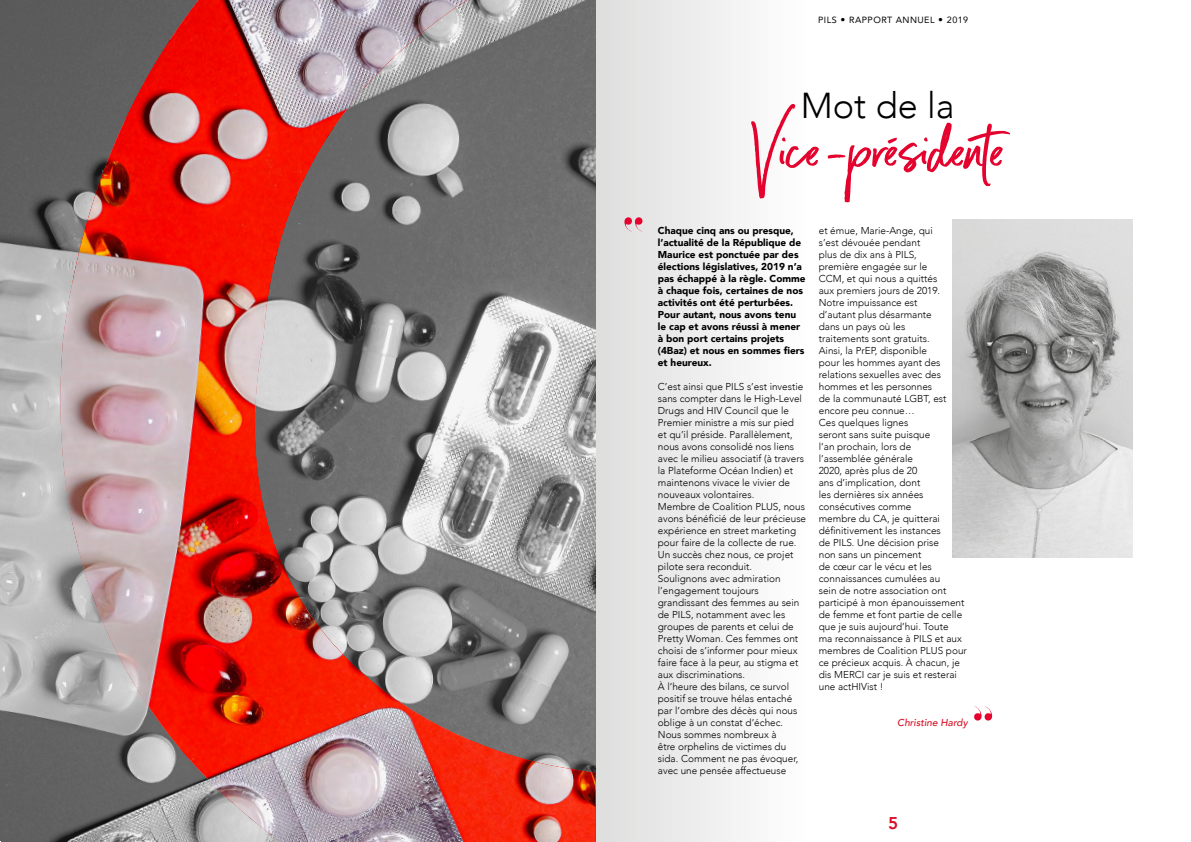
<style>
.page{position:relative;width:1191px;height:842px;background:#fff}
.page>*{position:absolute;margin:0;border:0;box-sizing:border-box;transform-origin:0 0}
.t1{font:100px "Backlash Script Script";color:#e4032e}
.t2{font:300 36px "Avenir";color:#000}
.t3{font:800 17px "Avenir";color:#d80f25}
.t4{font:300 10px/12px "Avenir";color:#000}
.t5{font:900 10px/12px "Avenir";color:#000}
.t6{font:italic 500 10px "Avenir";color:#d80f25}
.t7{font:9px "Avenir";letter-spacing:.05em;color:#000}
.s1{font-family:"Futura";font-weight:300}
</style>
<div class="page">
<svg style="left:595px;top:0;width:145px;height:842px"></svg>
<img style="left:953px;top:220px;width:179px;height:337px">
<img style="left:0;top:0;width:24px;height:842px">
<svg style="left:24px;top:0;width:18px;height:842px;background:#939393"></svg>
<img style="left:42px;top:0;width:553px;height:842px">
<svg style="left:624px;top:217px;width:18px;height:14px"></svg>
<p class="t7" style="left:818px;top:13px;width:152px">PILS <span class="s1">•</span> RAPPORT ANNUEL <span class="s1">•</span> 2019</p>
<h2 class="t2" style="left:801px;top:84px;width:155px">Mot de la</h2>
<h1 class="t1" style="left:749px;top:102px;width:258px">Vice-présidente</h1>
<p class="t5" style="left:658px;top:224px;width:149px">Chaque cinq ans ou presque, l’actualité de la République de<br>Maurice est ponctuée par des élections législatives, 2019 n’a pas échappé à la règle. Comme à chaque fois, certaines de nos activités ont été perturbées.<br>Pour autant, nous avons tenu le cap et avons réussi à mener à bon port certains projets (4Baz) et nous en sommes fiers et heureux.</p>
<p class="t4" style="left:658px;top:381px;width:150px">C’est ainsi que PILS s’est investie sans compter dans le High-Level<br>Drugs and HIV Council que le<br>Premier ministre a mis sur pied<br>et qu’il préside. Parallèlement, nous avons consolidé nos liens avec le milieu associatif (à travers la Plateforme Océan Indien) et maintenons vivace le vivier de nouveaux volontaires.<br>Membre de Coalition PLUS, nous avons bénéficié de leur précieuse expérience en street marketing pour faire de la collecte de rue.<br>Un succès chez nous, ce projet pilote sera reconduit.<br>Soulignons avec admiration l’engagement toujours grandissant des femmes au sein de PILS, notamment avec les groupes de parents et celui de<br>Pretty Woman. Ces femmes ont choisi de s’informer pour mieux faire face à la peur, au stigma et aux discriminations.<br>À l’heure des bilans, ce survol positif se trouve hélas entaché par l’ombre des décès qui nous oblige à un constat d’échec.<br>Nous sommes nombreux à<br>être orphelins de victimes du sida. Comment ne pas évoquer, avec une pensée affectueuse</p>
<p class="t4" style="left:818px;top:225px;width:150px">et émue, Marie-Ange, qui<br>s’est dévouée pendant<br>plus de dix ans à PILS,<br>première engagée sur le<br>CCM, et qui nous a quittés<br>aux premiers jours de 2019.<br>Notre impuissance est<br>d’autant plus désarmante<br>dans un pays où les<br>traitements sont gratuits.<br>Ainsi, la PrEP, disponible<br>pour les hommes ayant des relations sexuelles avec des hommes et les personnes<br>de la communauté LGBT, est encore peu connue…<br>Ces quelques lignes<br>seront sans suite puisque<br>l’an prochain, lors de<br>l’assemblée générale<br>2020, après plus de 20<br>ans d’implication, dont<br>les dernières six années consécutives comme<br>membre du CA, je quitterai définitivement les instances<br>de PILS. Une décision prise<br>non sans un pincement<br>de cœur car le vécu et les connaissances cumulées au<br>sein de notre association ont participé à mon épanouissement de femme et font partie de celle que je suis aujourd’hui. Toute<br>ma reconnaissance à PILS et aux membres de Coalition PLUS pour ce précieux acquis. À chacun, je dis MERCI car je suis et resterai une actHIVist !</p>
<p class="t6" style="left:897px;top:716px;width:72px">Christine Hardy</p>
<h3 class="t3" style="left:888px;top:809px;width:12px">5</h3>
</div>
